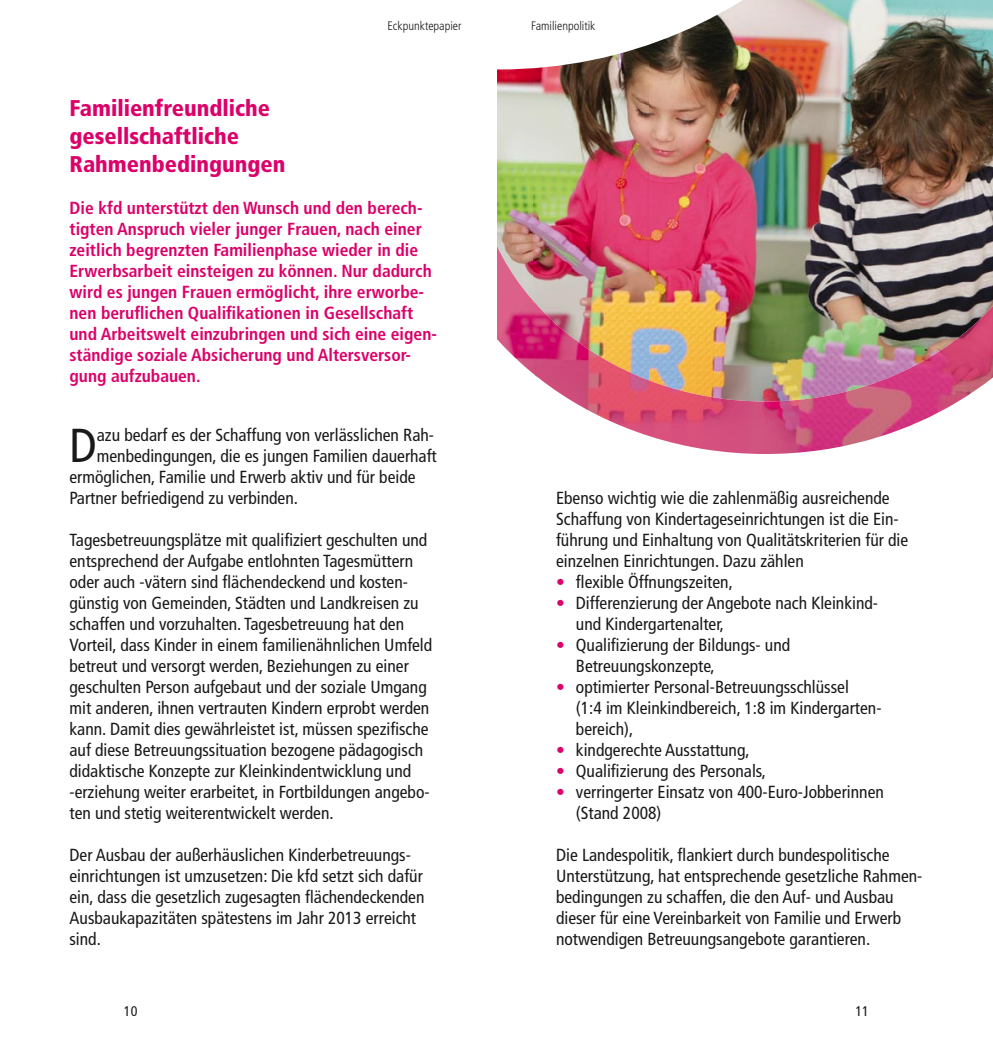
<style>
.page{position:relative;width:993px;height:1042px;background:#fff}
.page>*{position:absolute;margin:0;border:0;box-sizing:border-box;transform-origin:0 0}
.t1{font:condensed 47.6px "Frutiger";color:#1a181b}
.t2{font:900 condensed 22.75px/28px "Frutiger";color:#dc0069}
.t3{font:condensed 17.5px/21px "Frutiger";color:#1a181b}
.t4{font:700 condensed 17.5px/21px "Frutiger";color:#dc0069}
.t5{font:condensed 14px "Frutiger";color:#1a181b}
.t6{font:300 condensed 12.25px "Frutiger";color:#1a181b}
.s1{color:#dc0069}
</style>
<div class="page">
<img style="left:497px;top:0;width:495px;height:340px">
<img style="left:536px;top:340px;width:456px;height:114px">
<img style="left:497px;top:169px;width:39px;height:207px">
<img style="left:535px;top:283px;width:58px;height:58px">
<img style="left:934px;top:283px;width:58px;height:58px">
<img style="left:497px;top:69px;width:39px;height:45px">
<img style="left:497px;top:0;width:464px;height:69px">
<p class="t6" style="left:387px;top:19px;width:75px">Eckpunktepapier</p>
<p class="t6" style="left:531px;top:19px;width:66px">Familienpolitik</p>
<h2 class="t2" style="left:69px;top:94px;width:217px">Familienfreundliche gesellschaftliche<br>Rahmenbedingungen</h2>
<p class="t4" style="left:69px;top:198px;width:369px">Die kfd unterstützt den Wunsch und den berech&shy;tigten Anspruch vieler junger Frauen, nach einer zeitlich begrenzten Familienphase wieder in die Erwerbsarbeit einsteigen zu können. Nur dadurch wird es jungen Frauen ermöglicht, ihre erworbe&shy;nen beruflichen Qualifikationen in Gesellschaft und Arbeitswelt einzubringen und sich eine eigen&shy;ständige soziale Absicherung und Altersversor&shy;gung aufzubauen.</p>
<h1 class="t1" style="left:69px;top:418px;width:29px">D</h1>
<p class="t3" style="left:97px;top:425px;width:338px">azu bedarf es der Schaffung von verlässlichen Rah-</p>
<p class="t3" style="left:97px;top:446px;width:341px">menbedingungen, die es jungen Familien dauerhaft</p>
<p class="t3" style="left:69px;top:467px;width:347px">ermöglichen, Familie und Erwerb aktiv und für beide</p>
<p class="t3" style="left:69px;top:488px;width:230px">Partner befriedigend zu verbinden.</p>
<p class="t3" style="left:69px;top:530px;width:364px">Tagesbetreuungsplätze mit qualifiziert geschulten und entsprechend der Aufgabe entlohnten Tagesmüttern oder auch -vätern sind flächendeckend und kosten&shy;günstig von Gemeinden, Städten und Landkreisen zu schaffen und vorzuhalten. Tagesbetreuung hat den Vorteil, dass Kinder in einem familienähnlichen Umfeld betreut und versorgt werden, Beziehungen zu einer geschulten Person aufgebaut und der soziale Umgang mit anderen, ihnen vertrauten Kindern erprobt werden kann. Damit dies gewährleistet ist, müssen spezifische auf diese Betreuungssituation bezogene pädagogisch didaktische Konzepte zur Kleinkindentwicklung und -erziehung weiter erarbeitet, in Fortbildungen angebo&shy;ten und stetig weiterentwickelt werden.</p>
<p class="t3" style="left:69px;top:845px;width:356px">Der Ausbau der außerhäuslichen Kinderbetreuungs&shy;einrichtungen ist umzusetzen: Die kfd setzt sich dafür ein, dass die gesetzlich zugesagten flächendeckenden Ausbaukapazitäten spätestens im Jahr 2013 erreicht sind.</p>
<p class="t3" style="left:556px;top:488px;width:353px">Ebenso wichtig wie die zahlenmäßig ausreichende Schaffung von Kindertageseinrichtungen ist die Ein&shy;führung und Einhaltung von Qualitätskriterien für die einzelnen Einrichtungen. Dazu zählen</p>
<p class="t3" style="left:556px;top:572px;width:178px"><span class="s1">•</span> flexible Öffnungszeiten,</p>
<p class="t3" style="left:575px;top:593px;width:303px;text-indent:-20px"><span class="s1">•</span> Differenzierung der Angebote nach Kleinkind&shy;und Kindergartenalter,</p>
<p class="t3" style="left:575px;top:635px;width:216px;text-indent:-20px"><span class="s1">•</span> Qualifizierung der Bildungs- und<br>Betreuungskonzepte,</p>
<p class="t3" style="left:575px;top:677px;width:307px;text-indent:-20px"><span class="s1">•</span> optimierter Personal-Betreuungsschlüssel<br>(1:4 im Kleinkindbereich, 1:8 im Kindergarten&shy;bereich),</p>
<p class="t3" style="left:556px;top:740px;width:195px"><span class="s1">•</span> kindgerechte Ausstattung,</p>
<p class="t3" style="left:556px;top:761px;width:211px"><span class="s1">•</span> Qualifizierung des Personals,</p>
<p class="t3" style="left:575px;top:782px;width:309px;text-indent:-20px"><span class="s1">•</span> verringerter Einsatz von 400-Euro-Jobberinnen (Stand 2008)</p>
<p class="t3" style="left:556px;top:845px;width:368px">Die Landespolitik, flankiert durch bundespolitische Unterstützung, hat entsprechende gesetzliche Rahmen&shy;bedingungen zu schaffen, die den Auf- und Ausbau dieser für eine Vereinbarkeit von Familie und Erwerb notwendigen Betreuungsangebote garantieren.</p>
<p class="t5" style="left:124px;top:1003px;width:15px">10</p>
<p class="t5" style="left:855px;top:1003px;width:15px">11</p>
</div>
